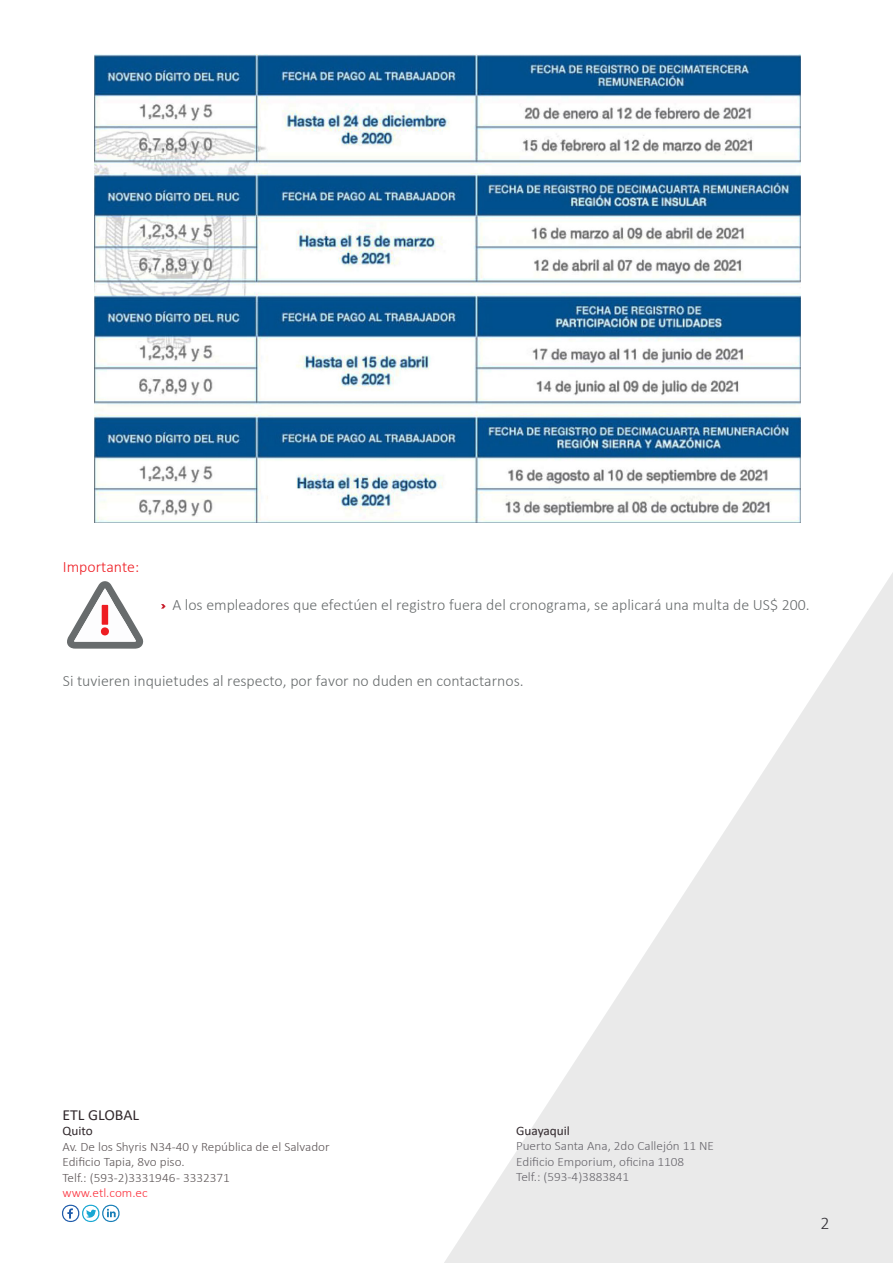
<style>
.page{position:relative;width:893px;height:1263px;background:#fff}
.page>*{position:absolute;margin:0;border:0;box-sizing:border-box;transform-origin:0 0}
.t1{font:300 18px "Calibri";color:#312f35}
.t2{font:300 15.9px "Calibri";color:#686c6d}
.t3{font:300 15.9px "Calibri";color:#ee1d23}
.t4{font:15.45px "Calibri";color:#31282c}
.t5{font:12.9px "Calibri";color:#31282c}
.t6{font:300 12.75px/15.5px "Calibri";color:#5f5859}
.t7{font:300 12.75px/15.5px "Calibri";color:#69676d}
.t8{font:300 12.75px "Calibri";color:#fb333e}
</style>
<div class="page">
<svg style="left:444px;top:573px;width:449px;height:690px;fill:#ebecec"></svg>
<svg style="left:62px;top:1205px;width:58px;height:17px"></svg>
<img style="left:94px;top:55px;width:706px;height:467px">
<svg style="left:67px;top:581px;width:77px;height:68px"></svg>
<div style="left:101px;top:627px;width:8px;height:8px;background:#ee1d23;border-radius:50%"></div>
<svg style="left:161px;top:604px;width:5px;height:5px"></svg>
<p class="t3" style="left:63px;top:557px;width:78px">Importante:</p>
<p class="t2" style="left:172px;top:595px;width:639px">A los empleadores que efectúen el registro fuera del cronograma, se aplicará una multa de US$ 200.</p>
<p class="t2" style="left:63px;top:671px;width:462px">Si tuvieren inquietudes al respecto, por favor no duden en contactarnos.</p>
<p class="t4" style="left:62px;top:1104px;width:78px">ETL GLOBAL</p>
<p class="t5" style="left:62px;top:1122px;width:32px">Quito</p>
<p class="t6" style="left:62px;top:1139px;width:269px">Av. De los Shyris N34-40 y República de el Salvador<br>Edificio Tapia, 8vo piso.<br>Telf.: (593-2)3331946 - 3332371</p>
<p class="t8" style="left:62px;top:1185px;width:87px">www.etl.com.ec</p>
<p class="t5" style="left:516px;top:1122px;width:55px">Guayaquil</p>
<p class="t7" style="left:516px;top:1138px;width:199px">Puerto Santa Ana, 2do Callejón 11 NE<br>Edificio Emporium, oficina 1108<br>Telf.: (593-4)3883841</p>
<p class="t1" style="left:820px;top:1211px;width:11px">2</p>
</div>
